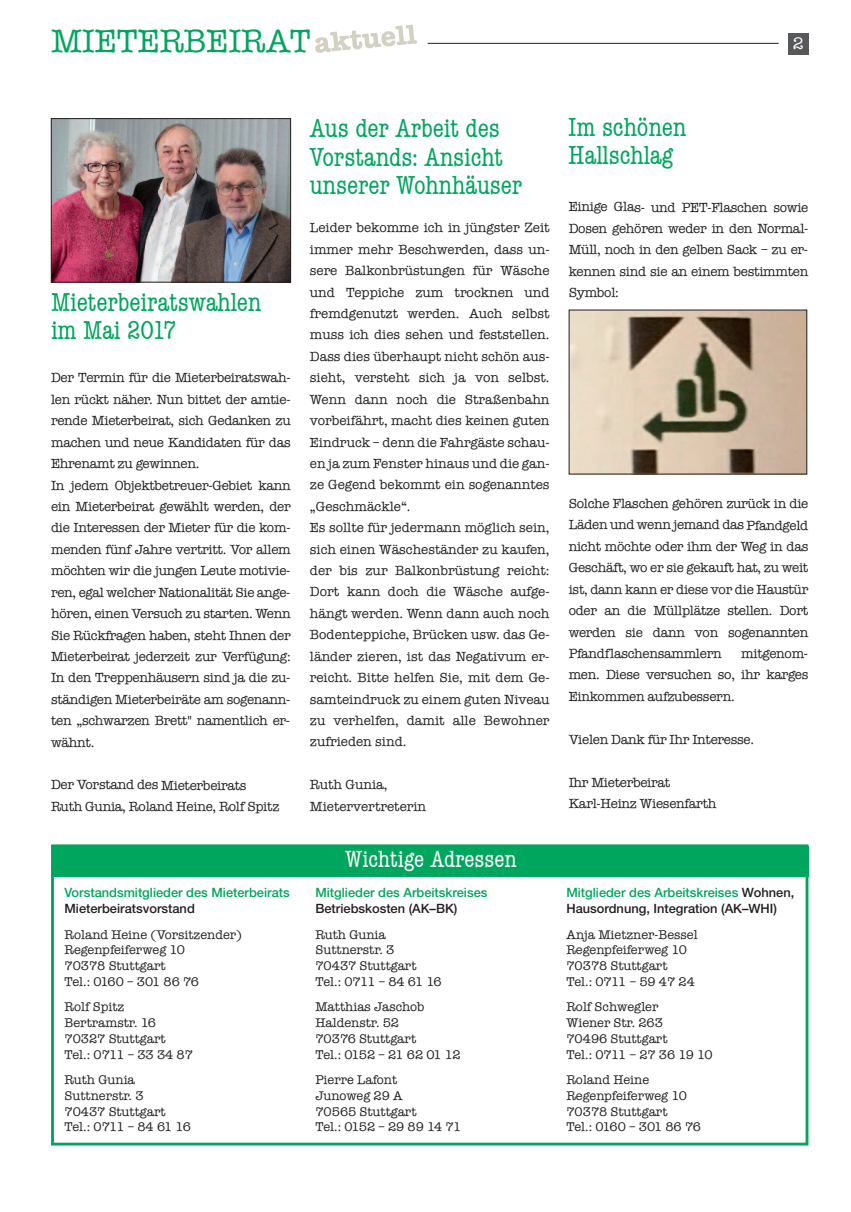
<style>
.page{position:relative;width:851px;height:1212px;background:#fff}
.page>*{position:absolute;margin:0;border:0;box-sizing:border-box;transform-origin:0 0}
.t1{font:32.85px "American Typewriter";color:#00a65d}
.t2{font:condensed 27px/28.5px "American Typewriter";letter-spacing:-.005em;color:#00a65d}
.t3{font:condensed 24.3px "American Typewriter";color:#fff}
.t4{font:17.1px "American Typewriter";color:#fff}
.t5{font:13.5px/21.5px "American Typewriter";letter-spacing:-.02em;color:#231f20}
.t6{font:13.5px/21.5px "American Typewriter";color:#231f20}
.t7{font:12.9px/15.8px "American Typewriter";color:#231f20}
.t8{font:500 12.9px/15.8px "Helvetica Neue LT";color:#231f20}
.t9{font:500 12.9px "Helvetica Neue LT";color:#00a65d}
.s1{color:#00a65d}
</style>
<div class="page">
<div style="left:51px;top:844px;width:757px;height:301px;border:3px solid #00a65d"></div>
<div style="left:788px;top:33px;width:20px;height:22px;background:#57585a"></div>
<div style="left:52px;top:845px;width:756px;height:31px;background:#00a65d"></div>
<hr style="left:427px;top:43px;width:351px;height:1px;background:#231f20">
<svg style="left:315px;top:25px;width:102px;height:28px"></svg>
<img style="left:53px;top:120px;width:236px;height:160px">
<div style="left:51px;top:118px;width:240px;height:164px;border:1px solid #231f20"></div>
<img style="left:571px;top:312px;width:233px;height:160px">
<h1 class="t1" style="left:51px;top:22px;width:261px">MIETERBEIRaT</h1>
<p class="t4" style="left:792px;top:34px;width:12px">2</p>
<h2 class="t2" style="left:51px;top:288px;width:212px">Mieterbeiratswahlen im Mai 2017</h2>
<p class="t5" style="left:51px;top:367px;width:241px">Der Termin für die Mieterbeiratswah&shy;len rückt näher. Nun bittet der amtie&shy;rende Mieterbeirat, sich Gedanken zu machen und neue Kandidaten für das Ehrenamt zu gewinnen.<br>In jedem Objektbetreuer-Gebiet kann ein Mieterbeirat gewählt werden, der die Interessen der Mieter für die kom&shy;menden fünf Jahre vertritt. Vor allem möchten wir die jungen Leute motivie&shy;ren, egal welcher Nationalität Sie ange&shy;hören, einen Versuch zu starten. Wenn Sie Rückfragen haben, steht Ihnen der Mieterbeirat jederzeit zur Verfügung:<br>In den Treppenhäusern sind ja die zu&shy;ständigen Mieterbeiräte am sogenann&shy;ten „schwarzen Brett" namentlich er&shy;wähnt.</p>
<p class="t5" style="left:51px;top:774px;width:230px">Der Vorstand des Mieterbeirats<br>Ruth Gunia, Roland Heine, Rolf Spitz</p>
<p class="t9" style="left:64px;top:888px;width:227px">Vorstandsmitglieder des Mieterbeirats</p>
<p class="t8" style="left:64px;top:901px;width:132px">Mieterbeiratsvorstand</p>
<p class="t7" style="left:64px;top:926px;width:179px">Roland Heine (Vorsitzender)<br>Regenpfeiferweg 10<br>70378 Stuttgart<br>Tel.: 0160 – 301 86 76</p>
<p class="t7" style="left:64px;top:999px;width:130px">Rolf Spitz<br>Bertramstr. 16<br>70327 Stuttgart<br>Tel.: 0711 – 33 34 87</p>
<p class="t7" style="left:64px;top:1072px;width:128px">Ruth Gunia<br>Suttnerstr. 3<br>70437 Stuttgart<br>Tel.: 0711 – 84 61 16</p>
<h2 class="t2" style="left:310px;top:114px;width:214px">Aus der Arbeit des<br>Vorstands: Ansicht unserer Wohnhäuser</h2>
<p class="t6" style="left:310px;top:217px;width:241px">Leider bekomme ich in jüngster Zeit immer mehr Beschwerden, dass un&shy;sere Balkonbrüstungen für Wäsche und Teppiche zum trocknen und fremdgenutzt werden. auch selbst muss ich dies sehen und feststellen.<br>Dass dies überhaupt nicht schön aus&shy;sieht, versteht sich ja von selbst.<br>Wenn dann noch die Straßenbahn vorbeifährt, macht dies keinen guten Eindruck – denn die Fahrgäste schau&shy;en ja zum Fenster hinaus und die gan&shy;ze Gegend bekommt ein sogenanntes „Geschmäckle“.<br>Es sollte für jedermann möglich sein, sich einen Wäscheständer zu kaufen, der bis zur Balkonbrüstung reicht:<br>Dort kann doch die Wäsche aufge&shy;hängt werden. Wenn dann auch noch Bodenteppiche, Brücken usw. das Ge&shy;länder zieren, ist das Negativum er&shy;reicht. Bitte helfen Sie, mit dem Ge&shy;samteindruck zu einem guten Niveau zu verhelfen, damit alle Bewohner zufrieden sind.</p>
<p class="t6" style="left:310px;top:774px;width:118px">Ruth Gunia,<br>Mietervertreterin</p>
<h3 class="t3" style="left:345px;top:846px;width:173px">Wichtige Adressen</h3>
<p class="t9" style="left:315px;top:888px;width:173px">Mitglieder des Arbeitskreises</p>
<p class="t8" style="left:315px;top:901px;width:143px">Betriebskosten (AK–BK)</p>
<p class="t7" style="left:315px;top:926px;width:128px">Ruth Gunia<br>Suttnerstr. 3<br>70437 Stuttgart<br>Tel.: 0711 – 84 61 16</p>
<p class="t7" style="left:315px;top:999px;width:147px">Matthias Jaschob<br>Haldenstr. 52<br>70376 Stuttgart<br>Tel.: 0152 – 21 62 01 12</p>
<p class="t7" style="left:315px;top:1072px;width:147px">Pierre Lafont<br>Junoweg 29 a<br>70565 Stuttgart<br>Tel.: 0152 – 29 89 14 71</p>
<h2 class="t2" style="left:568px;top:113px;width:120px">Im schönen<br>Hallschlag</h2>
<p class="t5" style="left:568px;top:196px;width:241px;text-align:justify">Einige Glas- und PET-Flaschen sowie Dosen gehören weder in den Normal-Müll, noch in den gelben Sack – zu er&shy;kennen sind sie an einem bestimmten Symbol:</p>
<p class="t5" style="left:568px;top:493px;width:241px;text-align:justify">Solche Flaschen gehören zurück in die Läden und wenn jemand das Pfandgeld nicht möchte oder ihm der Weg in das Geschäft, wo er sie gekauft hat, zu weit ist, dann kann er diese vor die Haustür oder an die Müllplätze stellen. Dort werden sie dann von sogenannten Pfandflaschensammlern</p>
<p class="t5" style="left:568px;top:643px;width:241px;text-align:justify;text-indent:172px">mitgenom&shy;men. Diese versuchen so, ihr karges Einkommen aufzubessern.</p>
<p class="t5" style="left:568px;top:728px;width:187px">Vielen Dank für Ihr Interesse.</p>
<p class="t5" style="left:568px;top:771px;width:149px">Ihr Mieterbeirat<br>Karl-Heinz Wiesenfarth</p>
<p class="t8" style="left:566px;top:886px;width:229px"><span class="s1">Mitglieder des Arbeitskreises</span> Wohnen,<br>Hausordnung, Integration (AK–WHI)</p>
<p class="t7" style="left:566px;top:926px;width:133px">anja Mietzner-Bessel<br>Regenpfeiferweg 10<br>70378 Stuttgart<br>Tel.: 0711 – 59 47 24</p>
<p class="t7" style="left:566px;top:999px;width:148px">Rolf Schwegler<br>Wiener Str. 263<br>70496 Stuttgart<br>Tel.: 0711 – 27 36 19 10</p>
<p class="t7" style="left:566px;top:1072px;width:136px">Roland Heine<br>Regenpfeiferweg 10<br>70378 Stuttgart<br>Tel.: 0160 – 301 86 76</p>
</div>
